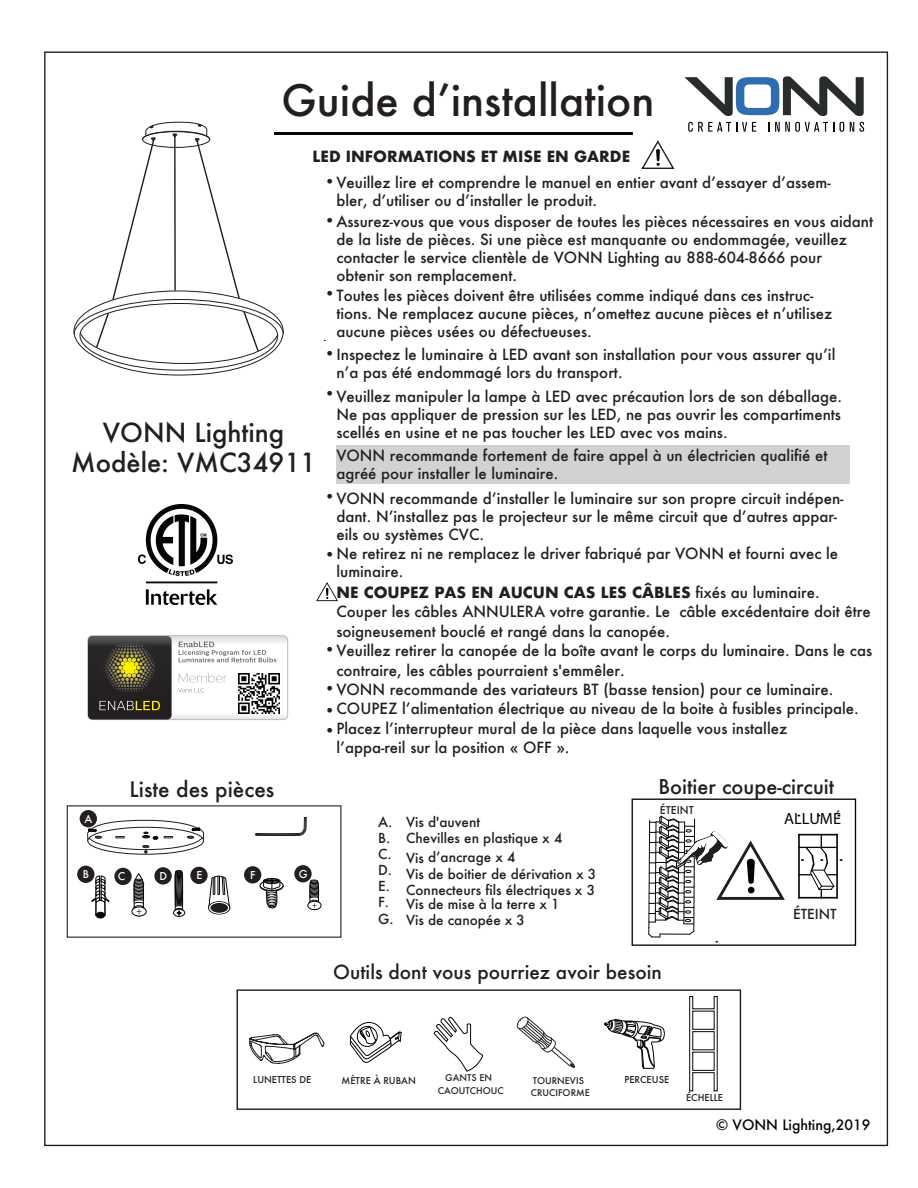
<style>
.page{position:relative;width:918px;height:1188px;background:#fff}
.page>*{position:absolute;margin:0;border:0;box-sizing:border-box;transform-origin:0 0}
.t1{font:500 42px "Futura";color:#231f20}
.t2{font:500 25.65px/30.8px "Futura";color:#231f20;text-align:center}
.t3{font:500 20.85px "Futura";color:#231f20}
.t4{font:500 19.95px "Futura";color:#231f20}
.t5{font:500 18.9px "Futura";color:#231f20}
.t6{font:16.35px "Myriad Pro";color:#050504}
.t7{font:500 15px/18px "Futura";color:#231f20}
.t8{font:700 15px "Futura";color:#231f20}
.t9{font:500 13.95px "Futura";color:#050504}
.t10{font:500 13.5px/16.2px "Futura";color:#231f20}
.t11{font:500 10.65px "Futura";color:#fff}
.t12{font:500 10.5px "Futura";color:#231f20}
.t13{font:500 9.3px "Futura";color:#231f20}
.t14{font:500 9px/12px "Futura";color:#231f20}
.s1{font-weight:700}
</style>
<div class="page">
<svg style="left:684px;top:76px;width:180px;height:40px"></svg>
<svg style="left:688px;top:122px;width:68px;height:10px"></svg>
<svg style="left:768px;top:122px;width:76px;height:10px"></svg>
<svg style="left:850px;top:122px;width:14px;height:10px"></svg>
<hr style="left:275px;top:132px;width:358px;height:2px;background:#050504">
<hr style="left:798px;top:835px;width:2px;height:63px;background:#070807">
<hr style="left:799px;top:834px;width:38px;height:1px;background:#070807">
<hr style="left:799px;top:897px;width:38px;height:2px;background:#070807">
<svg style="left:799px;top:835px;width:43px;height:62px"></svg>
<hr style="left:836px;top:835px;width:2px;height:63px;background:#070807">
<div style="left:632px;top:799px;width:224px;height:147px;border:1px solid #070807"></div>
<div style="left:237px;top:989px;width:504px;height:121px;border:1px solid #231f20"></div>
<svg style="left:517px;top:1017px;width:58px;height:51px"></svg>
<svg style="left:350px;top:1022px;width:51px;height:41px"></svg>
<svg style="left:689px;top:996px;width:28px;height:95px"></svg>
<svg style="left:604px;top:1019px;width:61px;height:50px"></svg>
<svg style="left:250px;top:1033px;width:74px;height:31px"></svg>
<svg style="left:648px;top:815px;width:137px;height:127px"></svg>
<div style="left:748px;top:887px;width:7px;height:6px;background:#040503;border-radius:50%"></div>
<div style="left:260px;top:881px;width:23px;height:10px;background:#131312;border-radius:50%"></div>
<svg style="left:260px;top:880px;width:23px;height:10px"></svg>
<div style="left:260px;top:880px;width:23px;height:11px;border:1px solid #050504;border-radius:50%"></div>
<div style="left:263px;top:878px;width:17px;height:6px;border:1px solid #050504;border-radius:50%"></div>
<svg style="left:263px;top:879px;width:17px;height:29px"></svg>
<div style="left:132px;top:907px;width:14px;height:9px;border:1px solid #050504;border-radius:50%"></div>
<svg style="left:133px;top:874px;width:12px;height:42px"></svg>
<svg style="left:92px;top:876px;width:17px;height:39px"></svg>
<div style="left:96px;top:912px;width:9px;height:7px;background:#050504;border-radius:50%"></div>
<div style="left:208px;top:902px;width:22px;height:12px;border:1px solid #050504;border-radius:50%"></div>
<div style="left:210px;top:902px;width:19px;height:11px;background:#211d1e;border-radius:50%"></div>
<div style="left:210px;top:902px;width:19px;height:12px;border:1px solid #fff;border-radius:50%"></div>
<svg style="left:209px;top:875px;width:21px;height:34px"></svg>
<div style="left:308px;top:901px;width:13px;height:9px;border:1px solid #050504;border-radius:50%"></div>
<svg style="left:308px;top:880px;width:12px;height:30px"></svg>
<div style="left:173px;top:909px;width:12px;height:7px;border:1px solid #050504;border-radius:50%"></div>
<svg style="left:174px;top:870px;width:10px;height:46px"></svg>
<svg style="left:87px;top:820px;width:117px;height:33px"></svg>
<svg style="left:255px;top:817px;width:52px;height:19px"></svg>
<div style="left:80px;top:810px;width:17px;height:17px;background:#231f20;border-radius:50%"></div>
<div style="left:244px;top:866px;width:17px;height:17px;background:#231f20;border-radius:50%"></div>
<div style="left:294px;top:865px;width:18px;height:17px;background:#231f20;border-radius:50%"></div>
<div style="left:77px;top:866px;width:17px;height:17px;background:#231f20;border-radius:50%"></div>
<div style="left:114px;top:868px;width:18px;height:17px;background:#231f20;border-radius:50%"></div>
<div style="left:154px;top:867px;width:18px;height:18px;background:#231f20;border-radius:50%"></div>
<div style="left:190px;top:867px;width:18px;height:17px;background:#231f20;border-radius:50%"></div>
<svg style="left:434px;top:1017px;width:49px;height:55px"></svg>
<svg style="left:641px;top:140px;width:34px;height:29px"></svg>
<img style="left:172px;top:637px;width:114px;height:81px">
<div style="left:87px;top:635px;width:201px;height:85px;border:1px solid #bcbdc0;border-radius:5px"></div>
<img style="left:88px;top:636px;width:84px;height:84px">
<svg style="left:102px;top:643px;width:55px;height:49px;background:#575230"></svg>
<svg style="left:99px;top:701px;width:61px;height:9px"></svg>
<img style="left:238px;top:673px;width:41px;height:41px">
<svg style="left:178px;top:673px;width:48px;height:19px"></svg>
<svg style="left:179px;top:641px;width:97px;height:21px"></svg>
<img style="left:138px;top:505px;width:95px;height:99px">
<svg style="left:73px;top:51px;width:211px;height:313px"></svg>
<div style="left:336px;top:446px;width:513px;height:38px;background:#d1d2d4"></div>
<svg style="left:316px;top:582px;width:22px;height:20px"></svg>
<h1 class="t1" style="left:282px;top:72px;width:374px">Guide dʼinstallation</h1>
<p class="t8" style="left:313px;top:146px;width:319px">LED INFORMATIONS ET MISE EN GARDE</p>
<h2 class="t2" style="left:71px;top:417px;width:246px">VONN Lighting<br>Modèle: VMC34911</h2>
<p class="t11" style="left:85px;top:811px;width:9px">A</p>
<h3 class="t3" style="left:130px;top:775px;width:146px">Liste des pièces</h3>
<p class="t11" style="left:83px;top:867px;width:8px">B</p>
<p class="t11" style="left:160px;top:869px;width:9px">D</p>
<p class="t11" style="left:197px;top:868px;width:7px">E</p>
<p class="t11" style="left:250px;top:868px;width:7px">F</p>
<p class="t11" style="left:299px;top:866px;width:10px">G</p>
<p class="t7" style="left:324px;top:173px;width:508px"><span class="s1">•</span>Veuillez lire et comprendre le manuel en entier avant dʼessayer dʼassem-</p>
<p class="t7" style="left:324px;top:212px;width:550px"><span class="s1">•</span>Assurez-vous que vous disposer de toutes les pièces nécessaires en vous aidant</p>
<p class="t7" style="left:336px;top:191px;width:262px">bler, dʼutiliser ou dʼinstaller le produit.</p>
<p class="t7" style="left:336px;top:230px;width:512px">de la liste de pièces. Si une pièce est manquante ou endommagée, veuillez contacter le service clientèle de VONN Lighting au 888-604-8666 pour obtenir son remplacement.</p>
<p class="t7" style="left:336px;top:304px;width:497px">tions. Ne remplacez aucune pièces, nʼomettez aucune pièces et nʼutilisez aucune pièces usées ou défectueuses.</p>
<p class="t7" style="left:336px;top:360px;width:507px;line-height:23.7px">nʼa pas été endommagé lors du transport.<br>Veuillez manipuler la lampe à LED avec précaution lors de son déballage.</p>
<p class="t7" style="left:336px;top:405px;width:506px">Ne pas appliquer de pression sur les LED, ne pas ouvrir les compartiments scellés en usine et ne pas toucher les LED avec vos mains.</p>
<p class="t7" style="left:324px;top:286px;width:491px"><span class="s1">•</span>Toutes les pièces doivent être utilisées comme indiqué dans ces instruc-</p>
<p class="t7" style="left:324px;top:345px;width:513px"><span class="s1">•</span>Inspectez le luminaire à LED avant son installation pour vous assurer quʼil</p>
<p class="t8" style="left:324px;top:383px;width:13px">•</p>
<p class="t7" style="left:336px;top:446px;width:493px">VONN recommande fortement de faire appel à un électricien qualifié et agréé pour installer le luminaire.</p>
<p class="t7" style="left:336px;top:489px;width:508px;line-height:18.5px;text-indent:-12px"><span class="s1">•</span>VONN recommande dʼinstaller le luminaire sur son propre circuit indépen&shy;dant. Nʼinstallez pas le projecteur sur le même circuit que dʼautres appar&shy;eils ou systèmes CVC.</p>
<p class="t7" style="left:336px;top:544px;width:503px;line-height:18.5px;text-indent:-12px"><span class="s1">•</span>Ne retirez ni ne remplacez le driver fabriqué par VONN et fourni avec le luminaire.</p>
<p class="t7" style="left:336px;top:582px;width:536px;line-height:19.5px"><span class="s1">NE COUPEZ PAS EN AUCUN CAS LES CÂBLES</span> fixés au luminaire.<br>Couper les câbles ANNULERA votre garantie. Le câble excédentaire doit être soigneusement bouclé et rangé dans la canopée.</p>
<p class="t7" style="left:336px;top:641px;width:537px;line-height:19.5px;text-indent:-12px"><span class="s1">•</span>Veuillez retirer la canopée de la boîte avant le corps du luminaire. Dans le cas contraire, les câbles pourraient s'emmêler.</p>
<p class="t7" style="left:324px;top:680px;width:511px"><span class="s1">•</span>VONN recommande des variateurs BT (basse tension) pour ce luminaire.</p>
<p class="t7" style="left:336px;top:699px;width:524px;line-height:19.5px;text-indent:-12px"><span class="s1">•</span>COUPEZ lʼalimentation électrique au niveau de la boite à fusibles principale.<br>Placez lʼinterrupteur mural de la pièce dans laquelle vous installez lʼappa-reil sur la position « OFF ».</p>
<p class="t8" style="left:324px;top:719px;width:13px">•</p>
<p class="t10" style="left:378px;top:813px;width:17px">A.<br>B.<br>C.<br>D.<br>E.<br>F.<br>G.</p>
<p class="t10" style="left:406px;top:813px;width:158px">Vis d'auvent<br>Chevilles en plastique x 4</p>
<p class="t10" style="left:406px;top:848px;width:192px;line-height:17.5px">Vis dʼancrage x 4<br>Vis de boitier de dérivation x 3</p>
<p class="t10" style="left:406px;top:883px;width:190px;line-height:13.4px">Connecteurs fils électriques x 3<br>Vis de mise à la terre x 1</p>
<p class="t10" style="left:406px;top:912px;width:120px">Vis de canopée x 3</p>
<h3 class="t4" style="left:658px;top:773px;width:177px">Boitier coupe-circuit</h3>
<p class="t12" style="left:660px;top:803px;width:35px">ÉTEINT</p>
<p class="t6" style="left:784px;top:809px;width:58px">ALLUMÉ</p>
<p class="t10" style="left:793px;top:905px;width:45px">ÉTEINT</p>
<p class="t5" style="left:333px;top:960px;width:330px">Outils dont vous pourriez avoir besoin</p>
<p class="t13" style="left:253px;top:1073px;width:60px">LUNETTES DE</p>
<p class="t13" style="left:342px;top:1074px;width:76px">MÈTRE À RUBAN</p>
<p class="t14" style="left:438px;top:1070px;width:67px;line-height:13.8px;text-align:center">GANTS EN<br>CAOUTCHOUC</p>
<p class="t14" style="left:531px;top:1075px;width:61px">TOURNEVIS<br>CRUCIFORME</p>
<p class="t13" style="left:624px;top:1074px;width:46px">PERCEUSE</p>
<p class="t13" style="left:686px;top:1092px;width:39px">ÉCHELLE</p>
<p class="t9" style="left:716px;top:1115px;width:156px">© VONN Lighting,2019</p>
</div>
